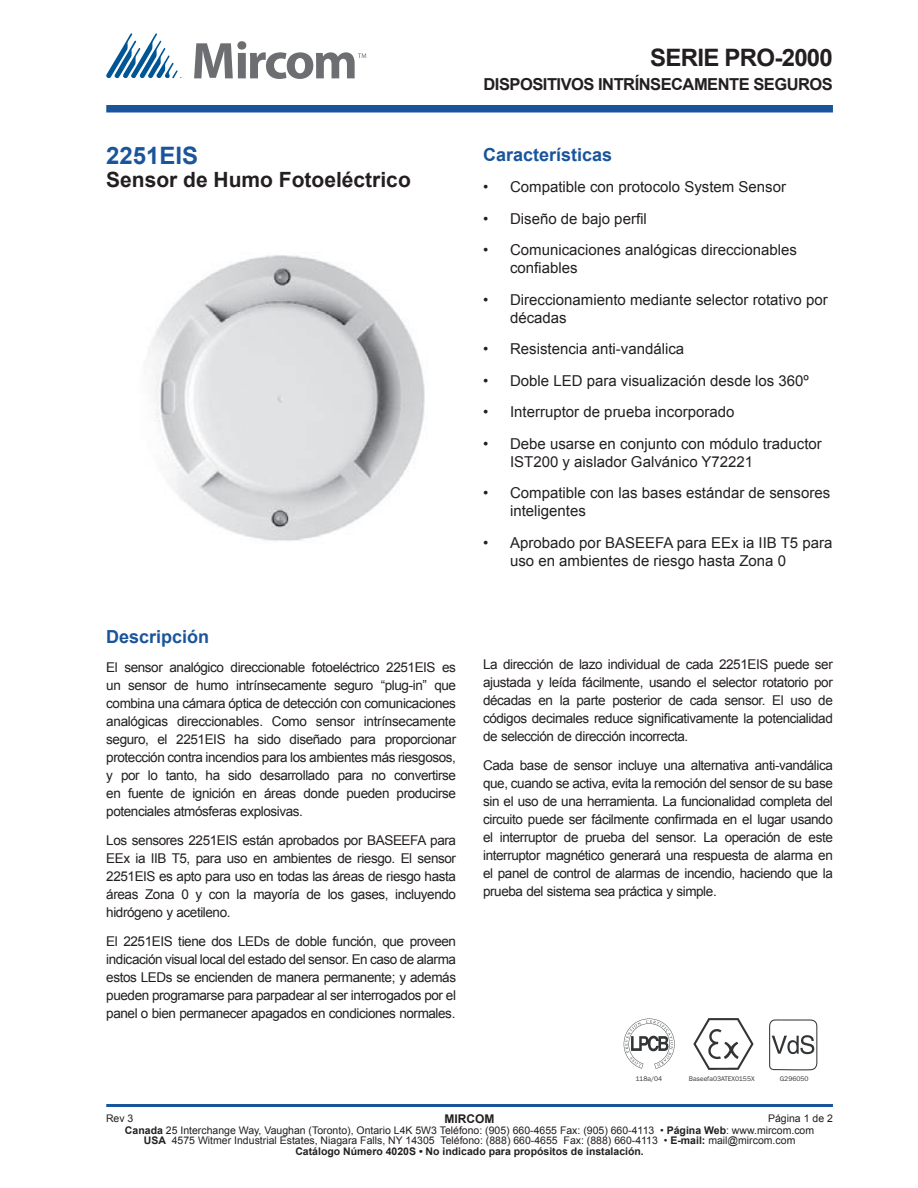
<style>
.page{position:relative;width:918px;height:1188px;background:#fff}
.page>*{position:absolute;margin:0;border:0;box-sizing:border-box;transform-origin:0 0}
.t1{font:700 24px "Arial";letter-spacing:-.03em;color:#231f20}
.t2{font:700 24px "Arial";color:#1a559c}
.t3{font:700 21px "Arial";color:#231f20}
.heading_1{font:700 18px "Arial";color:#1a559c}
.t4{font:700 16.5px "Arial";letter-spacing:-.03em;color:#231f20}
.t5{font:15px/18px "Arial";color:#231f20}
.Text_1__10_pt_Sabon{font:13.5px/18px "Arial";letter-spacing:-.03em;color:#231f20;text-align:justify}
.t6{font:700 12px "Arial";color:#231f20}
.t7{font:10.5px/10.5px "Arial";color:#231f20;text-align:center}
.t8{font:6.9px "Franklin Gothic";color:#323436}
.s1{font-weight:700}
</style>
<div class="page">
<div style="left:106px;top:105px;width:727px;height:7px;background:#1a559c"></div>
<hr style="left:106px;top:1104px;width:727px;height:3px;background:#1a559c">
<svg style="left:194px;top:41px;width:172px;height:38px"></svg>
<svg style="left:106px;top:33px;width:75px;height:46px"></svg>
<img style="left:148px;top:255px;width:277px;height:286px">
<img style="left:623px;top:1019px;width:52px;height:50px">
<img style="left:694px;top:1019px;width:59px;height:51px">
<img style="left:769px;top:1019px;width:49px;height:52px">
<p class="t2" style="left:106px;top:139px;width:94px">2251EIS</p>
<p class="t3" style="left:106px;top:166px;width:306px">Sensor de Humo Fotoeléctrico</p>
<p class="heading_1" style="left:106px;top:625px;width:105px">Descripción</p>
<p class="Text_1__10_pt_Sabon" style="left:106px;top:658px;width:351px">El sensor analógico direccionable fotoeléctrico 2251EIS es un sensor de humo intrínsecamente seguro “plug-in” que combina una cámara óptica de detección con comunicaciones analógicas direccionables. Como sensor intrínsecamente seguro, el 2251EIS ha sido diseñado para proporcionar protección contra incendios para los ambientes más riesgosos, y por lo tanto, ha sido desarrollado para no convertirse en fuente de ignición en áreas donde pueden producirse potenciales atmósferas explosivas.</p>
<p class="Text_1__10_pt_Sabon" style="left:106px;top:831px;width:351px">Los sensores 2251EIS están aprobados por BASEEFA para EEx ia IIB T5, para uso en ambientes de riesgo. El sensor 2251EIS es apto para uso en todas las áreas de riesgo hasta áreas Zona 0 y con la mayoría de los gases, incluyendo hidrógeno y acetileno.</p>
<p class="Text_1__10_pt_Sabon" style="left:106px;top:932px;width:351px">El 2251EIS tiene dos LEDs de doble función, que proveen indicación visual local del estado del sensor. En caso de alarma estos LEDs se encienden de manera permanente; y además pueden programarse para parpadear al ser interrogados por el panel o bien permanecer apagados en condiciones normales.</p>
<p class="t1" style="left:650px;top:42px;width:184px">SERIE PRO-2000</p>
<p class="t4" style="left:484px;top:73px;width:351px">DISPOSITIVOS INTRÍNSECAMENTE SEGUROS</p>
<p class="heading_1" style="left:483px;top:143px;width:131px">Características</p>
<p class="t5" style="left:483px;top:178px;width:304px">• Compatible con protocolo System Sensor</p>
<p class="t5" style="left:483px;top:210px;width:165px">• Diseño de bajo perfil</p>
<p class="t5" style="left:510px;top:241px;width:288px;text-indent:-27px">• Comunicaciones analógicas direccionables confiables</p>
<p class="t5" style="left:510px;top:291px;width:319px;text-indent:-27px">• Direccionamiento mediante selector rotativo por décadas</p>
<p class="t5" style="left:483px;top:340px;width:203px">• Resistencia anti-vandálica</p>
<p class="t5" style="left:483px;top:372px;width:327px">• Doble LED para visualización desde los 360º</p>
<p class="t5" style="left:483px;top:403px;width:253px">• Interruptor de prueba incorporado</p>
<p class="t5" style="left:510px;top:435px;width:313px;text-indent:-27px">• Debe usarse en conjunto con módulo traductor<br>IST200 y aislador Galvánico Y72221</p>
<p class="t5" style="left:510px;top:484px;width:322px;text-indent:-27px">• Compatible con las bases estándar de sensores inteligentes</p>
<p class="t5" style="left:510px;top:534px;width:324px;text-indent:-27px">• Aprobado por BASEEFA para EEx ia IIB T5 para uso en ambientes de riesgo hasta Zona 0</p>
<p class="Text_1__10_pt_Sabon" style="left:483px;top:655px;width:351px">La dirección de lazo individual de cada 2251EIS puede ser ajustada y leída fácilmente, usando el selector rotatorio por décadas en la parte posterior de cada sensor. El uso de códigos decimales reduce significativamente la potencialidad de selección de dirección incorrecta.</p>
<p class="Text_1__10_pt_Sabon" style="left:483px;top:756px;width:351px">Cada base de sensor incluye una alternativa anti-vandálica que, cuando se activa, evita la remoción del sensor de su base sin el uso de una herramienta. La funcionalidad completa del circuito puede ser fácilmente confirmada en el lugar usando el interruptor de prueba del sensor. La operación de este interruptor magnético generará una respuesta de alarma en el panel de control de alarmas de incendio, haciendo que la prueba del sistema sea práctica y simple.</p>
<p class="t8" style="left:635px;top:1074px;width:29px">118a/04</p>
<p class="t8" style="left:689px;top:1074px;width:67px">Baseefa03ATEX0155X</p>
<p class="t8" style="left:780px;top:1074px;width:30px">G296050</p>
<p class="t7" style="left:106px;top:1113px;width:29px">Rev 3</p>
<p class="t6" style="left:445px;top:1111px;width:51px">MIRCOM</p>
<p class="t7" style="left:768px;top:1113px;width:66px">Página 1 de 2</p>
<p class="t7" style="left:125px;top:1125px;width:691px"><span class="s1">Canada</span> 25 Interchange Way, Vaughan (Toronto), Ontario L4K 5W3 Teléfono: (905) 660-4655 Fax: (905) 660-4113 • <span class="s1">Página Web</span>: www.mircom.com</p>
<p class="t7" style="left:144px;top:1135px;width:653px"><span class="s1">USA</span> 4575 Witmer Industrial Estates, Niagara Falls, NY 14305 Teléfono: (888) 660-4655 Fax: (888) 660-4113 • <span class="s1">E-mail:</span> mail@mircom.com<br><span class="s1">Catálogo Número 4020S • No indicado para propósitos de instalación.</span></p>
</div>
